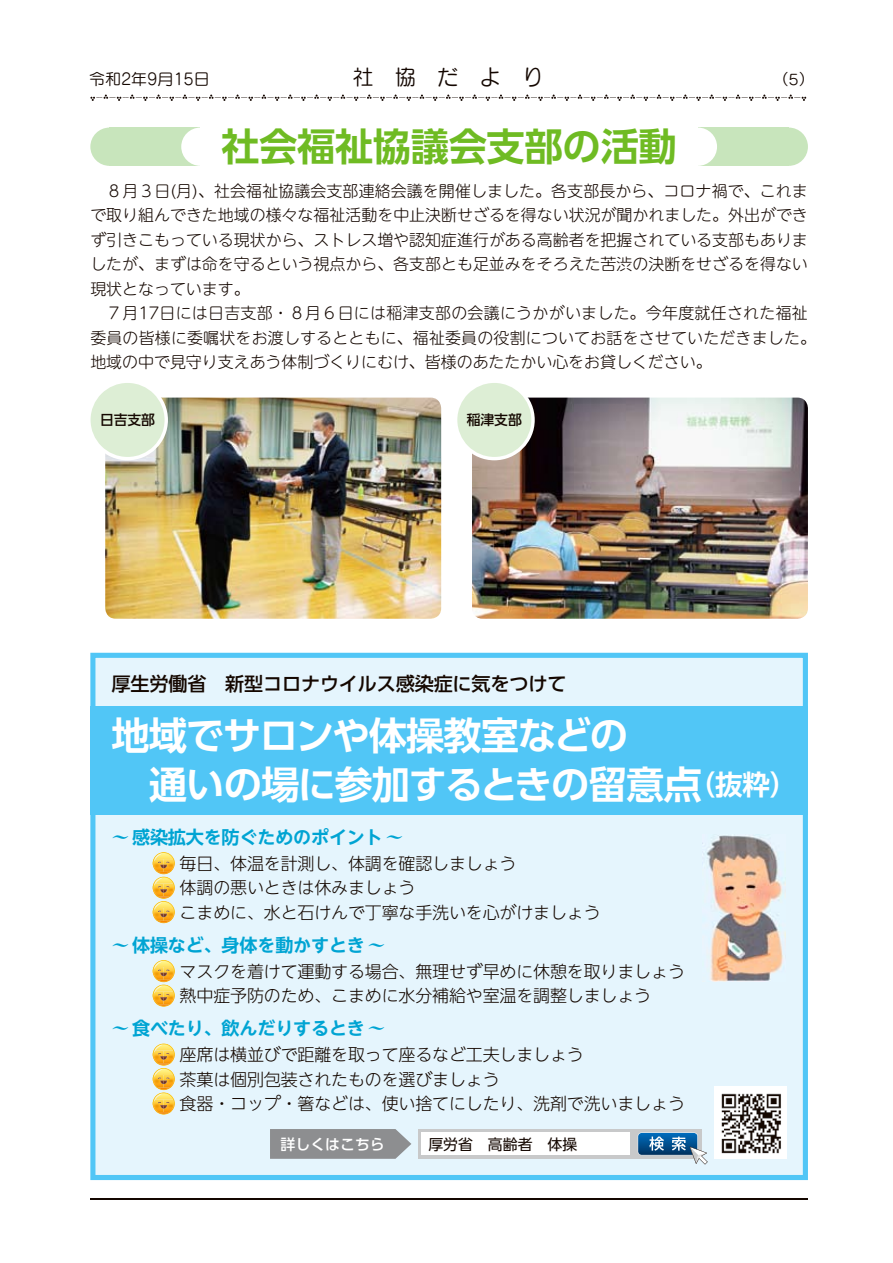
<style>
.page{position:relative;width:893px;height:1263px;background:#fff}
.page>*{position:absolute;margin:0;border:0;box-sizing:border-box;transform-origin:0 0}
.t1{font:700 38.25px/48.9px "UD Shin Go Pr 6 N De";letter-spacing:-.03em;color:#fff}
.t2{font:700 38.25px "UD Shin Go Pr 6 N De";letter-spacing:-.01em;color:#6fbb23}
.t3{font:21.3px "Seurat Pro N M";color:#140700}
.t4{font:500 19.2px "UD Shin Go Pr 6 N";letter-spacing:-.01em;color:#140700}
.t5{font:700 18px "UD Shin Go NT Pr 6 N De";letter-spacing:-.01em;color:#00a4d3}
.t6{font:300 16.95px/24.5px "UD Shin Go NT Pr 6 N";letter-spacing:-.01em;color:#140700}
.t7{font:300 15.9px/24.5px "UD Shin M Go Pr 6 N";color:#140700;text-align:justify}
.t8{font:15.9px "Seurat Pro N M";letter-spacing:-.005em;color:#140700}
.t9{font:14.85px "UD Shin Go Pr 6 N";color:#140700}
.t10{font:500 14.85px "UD Shin Go Pr 6 N";color:#fff}
.t11{font:500 13.8px "UD Shin Go Pr 6 N";letter-spacing:-.005em;color:#140700}
.s1{font-size:14.4px}
.s2{font-size:27.6px}
.s3{font-family:"Ryumin Pr 6 N";font-weight:800;font-stretch:expanded}
</style>
<div class="page">
<div style="left:90px;top:653px;width:718px;height:527px;background:#e5f5fd"></div>
<div style="left:109px;top:128px;width:91px;height:38px;background:#c8e5bc"></div>
<div style="left:90px;top:128px;width:39px;height:38px;background:#c8e5bc;border-radius:50%"></div>
<div style="left:181px;top:128px;width:39px;height:38px;background:#fff;border-radius:50%"></div>
<div style="left:698px;top:128px;width:91px;height:38px;background:#c8e5bc"></div>
<div style="left:770px;top:128px;width:38px;height:38px;background:#c8e5bc;border-radius:50%"></div>
<div style="left:679px;top:128px;width:38px;height:38px;background:#fff;border-radius:50%"></div>
<div style="left:90px;top:706px;width:718px;height:108px;background:#51c6f6"></div>
<svg style="left:270px;top:1129px;width:141px;height:30px;background:#929496"></svg>
<div style="left:418px;top:1129px;width:283px;height:30px;background:#c8c9ca"></div>
<div style="left:421px;top:1133px;width:209px;height:22px;background:#fff"></div>
<svg style="left:638px;top:1132px;width:69px;height:32px;background:#759ebd"></svg>
<div style="left:714px;top:1086px;width:73px;height:73px;background:#fff"></div>
<img style="left:721px;top:1093px;width:60px;height:61px">
<img style="left:703px;top:834px;width:83px;height:147px">
<svg style="left:153px;top:852px;width:22px;height:71px;background:#efcb70"></svg>
<svg style="left:153px;top:960px;width:22px;height:47px"></svg>
<svg style="left:153px;top:1043px;width:22px;height:71px;background:#efcb70"></svg>
<img style="left:105px;top:398px;width:336px;height:221px">
<img style="left:472px;top:398px;width:336px;height:221px">
<svg style="left:90px;top:383px;width:78px;height:77px"></svg>
<svg style="left:457px;top:383px;width:78px;height:77px"></svg>
<svg style="left:90px;top:95px;width:716px;height:6px"></svg>
<hr style="left:90px;top:1199px;width:718px;height:1px;background:#140700">
<p class="t8" style="left:89px;top:68px;width:122px">令和2年9月15日</p>
<h2 class="t3" style="left:352px;top:63px;width:193px">社　協　だ　よ　り</h2>
<p class="t8" style="left:773px;top:68px;width:44px">（<span class="s1">5</span>）</p>
<h1 class="t2" style="left:221px;top:116px;width:457px">社会福祉協議会支部の活動</h1>
<p class="t7" style="left:90px;top:178px;width:719px;text-indent:16px">８月３日(月)、社会福祉協議会支部連絡会議を開催しました。各支部長から、コロナ禍で、これまで取り組んできた地域の様々な福祉活動を中止決断せざるを得ない状況が聞かれました。外出ができず引きこもっている現状から、ストレス増や認知症進行がある高齢者を把握されている支部もありましたが、まずは命を守るという視点から、各支部とも足並みをそろえた苦渋の決断をせざるを得ない現状となっています。</p>
<p class="t7" style="left:90px;top:300px;width:727px;text-align:left;text-indent:16px">７月17日には日吉支部・８月６日には稲津支部の会議にうかがいました。今年度就任された福祉委員の皆様に委嘱状をお渡しするとともに、福祉委員の役割についてお話をさせていただきました。地域の中で見守り支えあう体制づくりにむけ、皆様のあたたかい心をお貸しください。</p>
<p class="t11" style="left:100px;top:409px;width:57px">日吉支部</p>
<p class="t11" style="left:467px;top:409px;width:57px">稲津支部</p>
<p class="t4" style="left:112px;top:668px;width:456px">厚生労働省　新型コロナウイルス感染症に気をつけて</p>
<h1 class="t1" style="left:112px;top:710px;width:687px">地域でサロンや体操教室などの<br>　通いの場に参加するときの留意点<span class="s2">（抜粋）</span></h1>
<p class="t5" style="left:112px;top:822px;width:293px"><span class="s3">～</span>感染拡大を防ぐためのポイント<span class="s3">～</span></p>
<p class="t6" style="left:180px;top:850px;width:423px">毎日、体温を計測し、体調を確認しましょう<br>体調の悪いときは休みましょう<br>こまめに、水と石けんで丁寧な手洗いを心がけましょう</p>
<p class="t5" style="left:112px;top:930px;width:275px"><span class="s3">～</span>体操など、身体を動かすとき<span class="s3">～</span></p>
<p class="t6" style="left:180px;top:958px;width:507px">マスクを着けて運動する場合、無理せず早めに休憩を取りましょう熱中症予防のため、こまめに水分補給や室温を調整しましょう</p>
<p class="t5" style="left:112px;top:1014px;width:275px"><span class="s3">～</span>食べたり、飲んだりするとき<span class="s3">～</span></p>
<p class="t6" style="left:180px;top:1042px;width:507px">座席は横並びで距離を取って座るなど工夫しましょう<br>茶菓は個別包装されたものを選びましょう<br>食器・コップ・箸などは、使い捨てにしたり、洗剤で洗いましょう</p>
<p class="t10" style="left:281px;top:1132px;width:106px">詳しくはこちら</p>
<p class="t9" style="left:428px;top:1132px;width:150px">厚労省　高齢者　体操</p>
</div>
